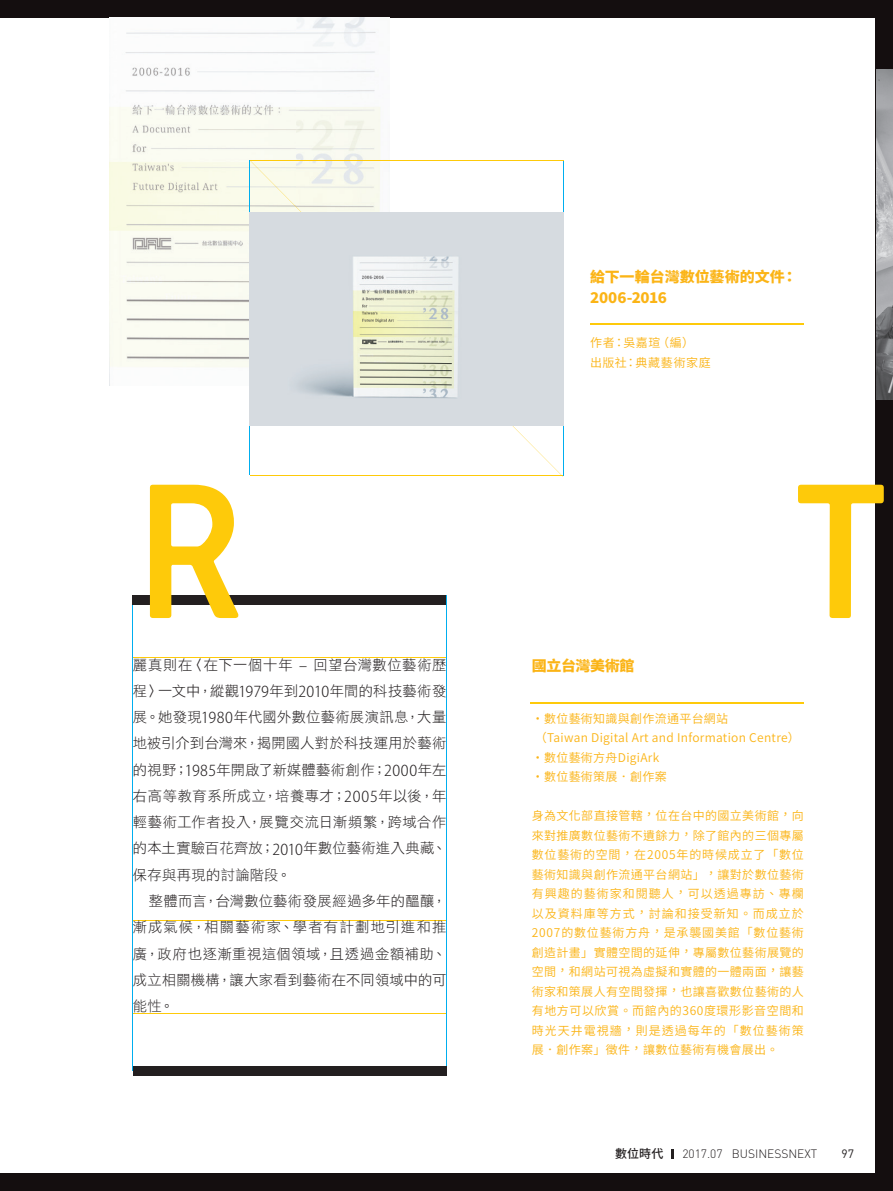
<style>
.page{position:relative;width:893px;height:1191px;background:#fff}
.page>*{position:absolute;margin:0;border:0;box-sizing:border-box;transform-origin:0 0}
.t1{font:500 216px "PF Handbook Pro";color:#feca0a}
.t2{font:800 14.4px/21px "Source Han Sans TWHK";letter-spacing:-.015em;color:#fbb416;scale:1.04 1}
.t3{font:14.25px/26.2px "DF Li Hei Std W3";letter-spacing:.03em;color:#231f20;text-align:justify}
.t4{font:12px/19.5px "Source Han Sans TWHK";letter-spacing:.025em;color:#fbb416}
.t5{font:12px/19.5px "Source Han Sans TWHK";letter-spacing:.05em;color:#fbb416}
.t6{font:300 12px "DIN Pro";color:#231f20}
.t7{font:500 12px "Source Han Sans TWHK";color:#231f20}
.t8{font:12px "DIN Pro";color:#231f20}
.s1{font-family:"Koz Go Pro";font-weight:300;font-size:15px}
</style>
<div class="page">
<div style="left:0;top:0;width:893px;height:17px;background:#140e0f"></div>
<div style="left:0;top:1174px;width:893px;height:17px;background:#140e0f"></div>
<div style="left:876px;top:0;width:17px;height:1191px;background:#140e0f"></div>
<img style="left:110px;top:17px;width:270px;height:369px">
<img style="left:876px;top:69px;width:17px;height:331px">
<hr style="left:133px;top:657px;width:313px;height:1px;background:#feca0a">
<hr style="left:133px;top:1013px;width:313px;height:1px;background:#feca0a">
<hr style="left:133px;top:920px;width:313px;height:1px;background:#feca0a">
<hr style="left:446px;top:595px;width:1px;height:475px;background:#00aeef">
<hr style="left:133px;top:595px;width:1px;height:475px;background:#00aeef">
<div style="left:133px;top:1066px;width:313px;height:9px;background:#231f20"></div>
<div style="left:133px;top:595px;width:313px;height:9px;background:#231f20"></div>
<hr style="left:563px;top:161px;width:1px;height:315px;background:#00aeef">
<svg style="left:250px;top:160px;width:313px;height:317px"></svg>
<img style="left:250px;top:213px;width:313px;height:212px">
<hr style="left:531px;top:702px;width:273px;height:2px;background:#feca0a">
<hr style="left:590px;top:323px;width:214px;height:2px;background:#feca0a">
<svg style="left:671px;top:1149px;width:2px;height:9px"></svg>
<p class="t2" style="left:590px;top:266px;width:200px">給下一輪台灣數位藝術的文件：<br>2006-2016</p>
<p class="t5" style="left:590px;top:333px;width:122px">作者：吳嘉瑄（編）<br>出版社：典藏藝術家庭</p>
<h1 class="t1" style="left:136px;top:417px;width:109px">R</h1>
<h1 class="t1" style="left:794px;top:417px;width:94px">T</h1>
<p class="t3" style="left:133px;top:651px;width:315px">麗真則在〈在下一個十年 <span class="s1">‒</span> 回望台灣數位藝術歷程〉一文中，縱觀<span class="s1">1979</span>年到<span class="s1">2010</span>年間的科技藝術發展。她發現<span class="s1">1980</span>年代國外數位藝術展演訊息，大量地被引介到台灣來，揭開國人對於科技運用於藝術的視野；<span class="s1">1985</span>年開啟了新媒體藝術創作；<span class="s1">2000</span>年左右高等教育系所成立，培養專才；<span class="s1">2005</span>年以後，年輕藝術工作者投入，展覽交流日漸頻繁，跨域合作的本土實驗百花齊放；<span class="s1">2010</span>年數位藝術進入典藏、保存與再現的討論階段。</p>
<p class="t3" style="left:133px;top:887px;width:315px;text-indent:16px">整體而言，台灣數位藝術發展經過多年的醞釀，漸成氣候，相關藝術家、學者有計劃地引進和推廣，政府也逐漸重視這個領域，且透過金額補助、成立相關機構，讓大家看到藝術在不同領域中的可能性。</p>
<p class="t2" style="left:532px;top:655px;width:100px">國立台灣美術館</p>
<p class="t4" style="left:532px;top:709px;width:270px">・數位藝術知識與創作流通平台網站<br>（Taiwan Digital Art and Information Centre）・數位藝術方舟DigiArk<br>・數位藝術策展．創作案</p>
<p class="t4" style="left:532px;top:806px;width:274px;text-align:justify">身為文化部直接管轄，位在台中的國立美術館，向來對推廣數位藝術不遺餘力，除了館內的三個專屬數位藝術的空間，在2005年的時候成立了「數位藝術知識與創作流通平台網站」，讓對於數位藝術有興趣的藝術家和閱聽人，可以透過專訪、專欄以及資料庫等方式，討論和接受新知。而成立於2007的數位藝術方舟，是承襲國美館「數位藝術創造計畫」實體空間的延伸，專屬數位藝術展覽的空間，和網站可視為虛擬和實體的一體兩面，讓藝術家和策展人有空間發揮，也讓喜歡數位藝術的人有地方可以欣賞。而館內的360度環形影音空間和時光天井電視牆，則是透過每年的「數位藝術策展．創作案」徵件，讓數位藝術有機會展出。</p>
<p class="t7" style="left:615px;top:1146px;width:50px">數位時代</p>
<p class="t6" style="left:682px;top:1145px;width:136px">2017.07 BUSINESSNEXT</p>
<p class="t8" style="left:841px;top:1145px;width:14px">97</p>
</div>
